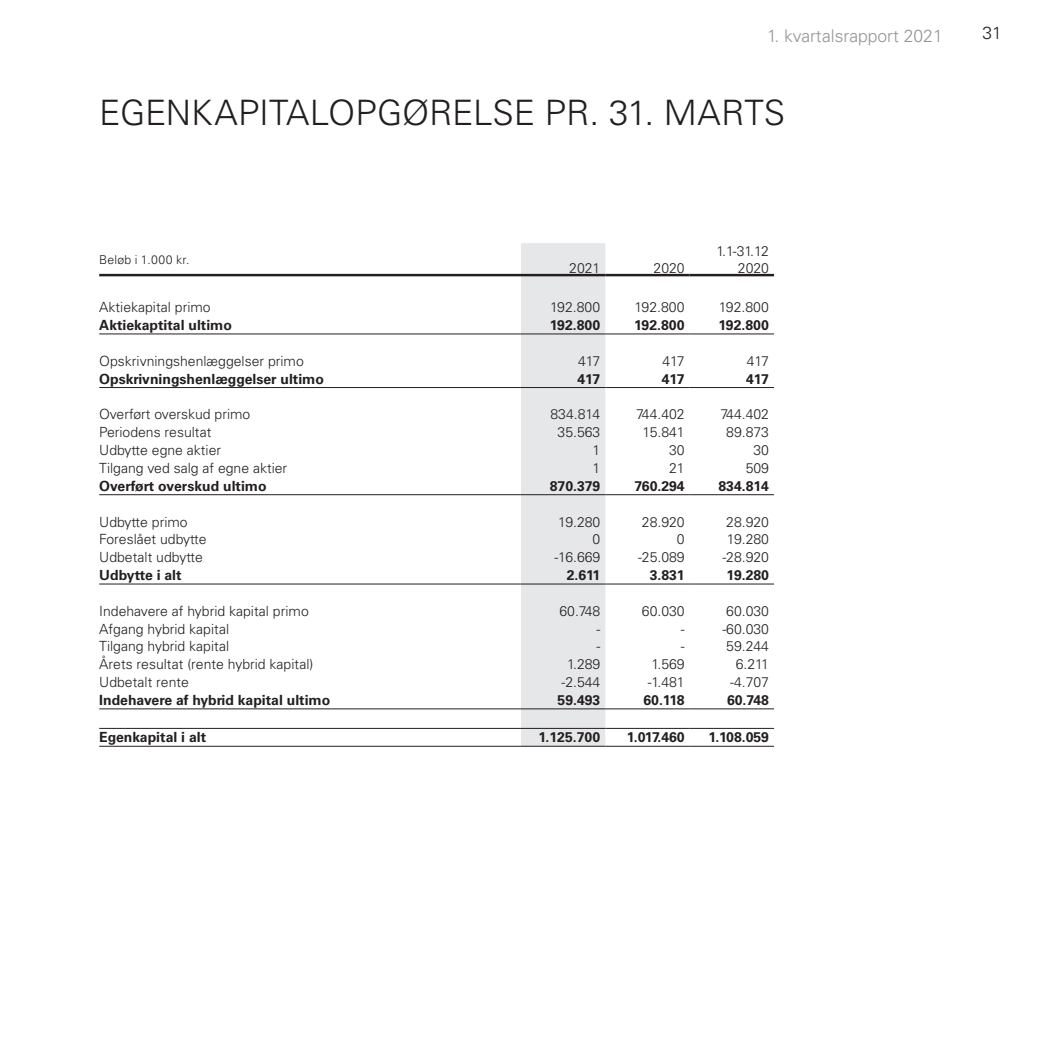
<style>
.page{position:relative;width:1042px;height:1042px;background:#fff}
.page>*{position:absolute;margin:0;border:0;box-sizing:border-box;transform-origin:0 0}
.Mellemrubrik_copy-rø{font:300 35px "Univers LT Std";letter-spacing:-.005em;color:#231f20}
.t1{font:300 17.5px "Univers LT Std";color:#939598}
.t2{font:300 17.5px "Univers LT Std";color:#231f20}
.t3{font:300 14px "Univers LT Std";color:#231f20}
.Tynd_streg_over{font:700 14px "Univers LT Std";color:#231f20}
.t4{font:300 12.25px "Univers LT Std";letter-spacing:.02em;color:#231f20}
</style>
<div class="page">
<div style="left:521px;top:243px;width:84px;height:503px;background:#e6e7e9"></div>
<hr style="left:99px;top:274px;width:422px;height:2px;background:#231f20">
<hr style="left:521px;top:274px;width:84px;height:2px;background:#231f20">
<hr style="left:605px;top:274px;width:85px;height:2px;background:#231f20">
<hr style="left:690px;top:274px;width:84px;height:2px;background:#231f20">
<hr style="left:99px;top:387px;width:422px;height:1px;background:#231f20">
<hr style="left:521px;top:387px;width:84px;height:1px;background:#231f20">
<hr style="left:605px;top:387px;width:85px;height:1px;background:#231f20">
<hr style="left:690px;top:387px;width:84px;height:1px;background:#231f20">
<hr style="left:99px;top:334px;width:422px;height:1px;background:#231f20">
<hr style="left:521px;top:334px;width:84px;height:1px;background:#231f20">
<hr style="left:605px;top:334px;width:85px;height:1px;background:#231f20">
<hr style="left:690px;top:334px;width:84px;height:1px;background:#231f20">
<hr style="left:99px;top:494px;width:422px;height:1px;background:#231f20">
<hr style="left:521px;top:494px;width:84px;height:1px;background:#231f20">
<hr style="left:605px;top:494px;width:85px;height:1px;background:#231f20">
<hr style="left:690px;top:494px;width:84px;height:1px;background:#231f20">
<hr style="left:99px;top:584px;width:422px;height:1px;background:#231f20">
<hr style="left:521px;top:584px;width:84px;height:1px;background:#231f20">
<hr style="left:605px;top:584px;width:85px;height:1px;background:#231f20">
<hr style="left:690px;top:584px;width:84px;height:1px;background:#231f20">
<hr style="left:99px;top:728px;width:422px;height:1px;background:#231f20">
<hr style="left:521px;top:728px;width:84px;height:1px;background:#231f20">
<hr style="left:605px;top:728px;width:85px;height:1px;background:#231f20">
<hr style="left:690px;top:728px;width:84px;height:1px;background:#231f20">
<hr style="left:99px;top:746px;width:422px;height:1px;background:#231f20">
<hr style="left:521px;top:746px;width:84px;height:1px;background:#231f20">
<hr style="left:605px;top:746px;width:85px;height:1px;background:#231f20">
<hr style="left:690px;top:746px;width:84px;height:1px;background:#231f20">
<hr style="left:99px;top:708px;width:422px;height:1px;background:#231f20">
<hr style="left:521px;top:708px;width:84px;height:1px;background:#231f20">
<hr style="left:605px;top:708px;width:85px;height:1px;background:#231f20">
<hr style="left:690px;top:708px;width:84px;height:1px;background:#231f20">
<p class="t1" style="left:767px;top:26px;width:177px">1. kvartalsrapport 2021</p>
<p class="t2" style="left:982px;top:23px;width:21px">31</p>
<p class="Mellemrubrik_copy-rø" style="left:99px;top:91px;width:687px">EGENKAPITALOPGØRELSE PR. 31. MARTS</p>
<p class="t4" style="left:99px;top:252px;width:92px">Beløb i 1.000 kr.</p>
<p class="t3" style="left:569px;top:259px;width:33px">2021</p>
<p class="t3" style="left:653px;top:259px;width:33px">2020</p>
<p class="t3" style="left:716px;top:242px;width:54px">1.1-31.12</p>
<p class="t3" style="left:738px;top:259px;width:33px">2020</p>
<p class="t3" style="left:99px;top:299px;width:113px">Aktiekapital primo</p>
<p class="t3" style="left:550px;top:299px;width:52px">192.800</p>
<p class="t3" style="left:634px;top:299px;width:52px">192.800</p>
<p class="t3" style="left:719px;top:299px;width:52px">192.800</p>
<p class="Tynd_streg_over" style="left:99px;top:317px;width:134px">Aktiekaptital ultimo</p>
<p class="Tynd_streg_over" style="left:550px;top:317px;width:52px">192.800</p>
<p class="Tynd_streg_over" style="left:634px;top:317px;width:52px">192.800</p>
<p class="Tynd_streg_over" style="left:718px;top:317px;width:52px">192.800</p>
<p class="t3" style="left:99px;top:352px;width:206px">Opskrivningshenlæggelser primo</p>
<p class="t3" style="left:578px;top:352px;width:24px">417</p>
<p class="t3" style="left:662px;top:352px;width:24px">417</p>
<p class="t3" style="left:747px;top:352px;width:24px">417</p>
<p class="Tynd_streg_over" style="left:99px;top:370px;width:226px">Opskrivningshenlæggelser ultimo</p>
<p class="Tynd_streg_over" style="left:577px;top:370px;width:24px">417</p>
<p class="Tynd_streg_over" style="left:662px;top:370px;width:24px">417</p>
<p class="Tynd_streg_over" style="left:746px;top:370px;width:24px">417</p>
<p class="t3" style="left:99px;top:406px;width:153px">Overført overskud primo</p>
<p class="t3" style="left:550px;top:406px;width:51px">834.814</p>
<p class="t3" style="left:636px;top:406px;width:50px">744.402</p>
<p class="t3" style="left:720px;top:406px;width:50px">744.402</p>
<p class="t3" style="left:99px;top:424px;width:114px">Periodens resultat</p>
<p class="t3" style="left:557px;top:424px;width:44px">35.563</p>
<p class="t3" style="left:642px;top:424px;width:44px">15.841</p>
<p class="t3" style="left:726px;top:424px;width:44px">89.873</p>
<p class="t3" style="left:99px;top:442px;width:123px">Udbytte egne aktier</p>
<p class="t3" style="left:592px;top:442px;width:9px">1</p>
<p class="t3" style="left:669px;top:442px;width:17px">30</p>
<p class="t3" style="left:753px;top:442px;width:17px">30</p>
<p class="t3" style="left:99px;top:459px;width:190px">Tilgang ved salg af egne aktier</p>
<p class="t3" style="left:592px;top:459px;width:9px">1</p>
<p class="t3" style="left:669px;top:459px;width:17px">21</p>
<p class="t3" style="left:746px;top:459px;width:25px">509</p>
<p class="Tynd_streg_over" style="left:99px;top:478px;width:169px">Overført overskud ultimo</p>
<p class="Tynd_streg_over" style="left:550px;top:478px;width:52px">870.379</p>
<p class="Tynd_streg_over" style="left:634px;top:478px;width:52px">760.294</p>
<p class="Tynd_streg_over" style="left:718px;top:478px;width:52px">834.814</p>
<p class="t3" style="left:99px;top:513px;width:90px">Udbytte primo</p>
<p class="t3" style="left:558px;top:513px;width:44px">19.280</p>
<p class="t3" style="left:642px;top:513px;width:44px">28.920</p>
<p class="t3" style="left:726px;top:513px;width:44px">28.920</p>
<p class="t3" style="left:99px;top:531px;width:109px">Foreslået udbytte</p>
<p class="t3" style="left:592px;top:531px;width:9px">0</p>
<p class="t3" style="left:677px;top:531px;width:9px">0</p>
<p class="t3" style="left:727px;top:531px;width:44px">19.280</p>
<p class="t3" style="left:99px;top:549px;width:105px">Udbetalt udbytte</p>
<p class="t3" style="left:554px;top:549px;width:48px">-16.669</p>
<p class="t3" style="left:638px;top:549px;width:48px">-25.089</p>
<p class="t3" style="left:722px;top:549px;width:48px">-28.920</p>
<p class="Tynd_streg_over" style="left:99px;top:567px;width:84px">Udbytte i alt</p>
<p class="Tynd_streg_over" style="left:567px;top:567px;width:35px">2.611</p>
<p class="Tynd_streg_over" style="left:650px;top:567px;width:37px">3.831</p>
<p class="Tynd_streg_over" style="left:726px;top:567px;width:44px">19.280</p>
<p class="t3" style="left:99px;top:602px;width:211px">Indehavere af hybrid kapital primo</p>
<p class="t3" style="left:559px;top:602px;width:42px">60.748</p>
<p class="t3" style="left:642px;top:602px;width:44px">60.030</p>
<p class="t3" style="left:726px;top:602px;width:44px">60.030</p>
<p class="t3" style="left:99px;top:620px;width:131px">Afgang hybrid kapital</p>
<p class="t3" style="left:596px;top:620px;width:5px">-</p>
<p class="t3" style="left:681px;top:620px;width:5px">-</p>
<p class="t3" style="left:722px;top:620px;width:48px">-60.030</p>
<p class="t3" style="left:99px;top:638px;width:131px">Tilgang hybrid kapital</p>
<p class="t3" style="left:596px;top:638px;width:5px">-</p>
<p class="t3" style="left:681px;top:638px;width:5px">-</p>
<p class="t3" style="left:726px;top:638px;width:44px">59.244</p>
<p class="t3" style="left:99px;top:656px;width:216px">Årets resultat (rente hybrid kapital)</p>
<p class="t3" style="left:567px;top:656px;width:35px">1.289</p>
<p class="t3" style="left:651px;top:656px;width:35px">1.569</p>
<p class="t3" style="left:735px;top:656px;width:35px">6.211</p>
<p class="t3" style="left:99px;top:673px;width:91px">Udbetalt rente</p>
<p class="t3" style="left:561px;top:673px;width:40px">-2.544</p>
<p class="t3" style="left:648px;top:673px;width:38px">-1.481</p>
<p class="t3" style="left:730px;top:673px;width:40px">-4.707</p>
<p class="Tynd_streg_over" style="left:99px;top:692px;width:233px">Indehavere af hybrid kapital ultimo</p>
<p class="Tynd_streg_over" style="left:557px;top:692px;width:44px">59.493</p>
<p class="Tynd_streg_over" style="left:643px;top:692px;width:43px">60.118</p>
<p class="Tynd_streg_over" style="left:727px;top:692px;width:44px">60.748</p>
<p class="Tynd_streg_over" style="left:99px;top:729px;width:108px">Egenkapital i alt</p>
<p class="Tynd_streg_over" style="left:538px;top:729px;width:63px">1.125.700</p>
<p class="Tynd_streg_over" style="left:627px;top:729px;width:60px">1.017.460</p>
<p class="Tynd_streg_over" style="left:708px;top:729px;width:62px">1.108.059</p>
</div>
